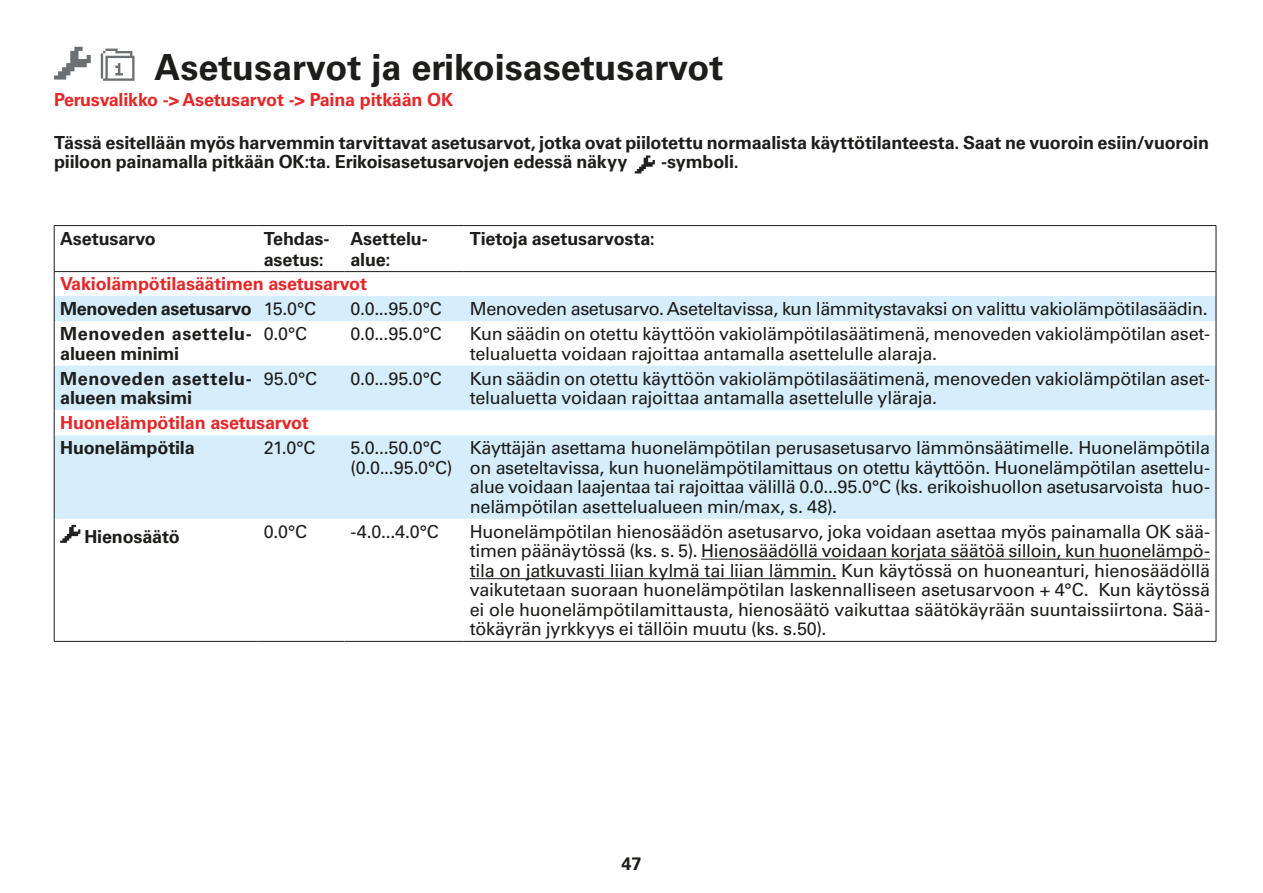
<style>
.page{position:relative;width:1263px;height:893px;background:#fff}
.page>*{position:absolute;margin:0;border:0;box-sizing:border-box;transform-origin:0 0}
.Otsake{font:700 36px "Univers LT Std";color:#1d1d1b}
.Leipäteksti_12_pt{font:18px/19.5px "Univers LT Std";letter-spacing:-.02em;color:#1d1d1b}
.Leipäteksti_12_pt-2{font:700 18px/19.5px "Univers LT Std";letter-spacing:-.01em;color:#1d1d1b}
.Otsake-2{font:700 18px "Univers LT Std";letter-spacing:-.01em;color:#e52729}
.Leipäteksti_12_pt-3{font:700 18px/19.5px "Univers LT Std";letter-spacing:.015em;color:#1d1d1b}
.Leipäteksti_12_pt-4{font:700 18px/19.5px "Univers LT Std";letter-spacing:.025em;color:#1d1d1b}
</style>
<div class="page">
<svg style="left:54px;top:47px;width:37px;height:33px"></svg>
<svg style="left:635px;top:155px;width:20px;height:18px"></svg>
<svg style="left:101px;top:49px;width:34px;height:32px"></svg>
<svg style="left:55px;top:296px;width:1161px;height:223px;fill:#d6eefb"></svg>
<svg style="left:54px;top:272px;width:1px;height:49px"></svg>
<svg style="left:1216px;top:272px;width:1px;height:49px"></svg>
<hr style="left:54px;top:321px;width:1px;height:45px;background:#1d1d1b">
<hr style="left:1216px;top:321px;width:1px;height:45px;background:#1d1d1b">
<hr style="left:54px;top:366px;width:1px;height:44px;background:#1d1d1b">
<hr style="left:1216px;top:366px;width:1px;height:44px;background:#1d1d1b">
<svg style="left:54px;top:410px;width:1px;height:25px"></svg>
<svg style="left:1216px;top:410px;width:1px;height:25px"></svg>
<hr style="left:54px;top:435px;width:1px;height:84px;background:#1d1d1b">
<hr style="left:1216px;top:435px;width:1px;height:84px;background:#1d1d1b">
<hr style="left:54px;top:519px;width:1px;height:122px;background:#1d1d1b">
<hr style="left:1216px;top:519px;width:1px;height:122px;background:#1d1d1b">
<hr style="left:54px;top:641px;width:204px;height:1px;background:#1d1d1b">
<hr style="left:258px;top:641px;width:86px;height:1px;background:#1d1d1b">
<hr style="left:344px;top:641px;width:120px;height:1px;background:#1d1d1b">
<hr style="left:464px;top:641px;width:752px;height:1px;background:#1d1d1b">
<hr style="left:54px;top:225px;width:204px;height:1px;background:#1d1d1b">
<hr style="left:54px;top:226px;width:1px;height:45px;background:#1d1d1b">
<hr style="left:258px;top:225px;width:86px;height:1px;background:#1d1d1b">
<hr style="left:344px;top:225px;width:120px;height:1px;background:#1d1d1b">
<hr style="left:464px;top:225px;width:752px;height:1px;background:#1d1d1b">
<hr style="left:1216px;top:226px;width:1px;height:45px;background:#1d1d1b">
<hr style="left:54px;top:271px;width:204px;height:1px;background:#1d1d1b">
<hr style="left:258px;top:271px;width:86px;height:1px;background:#1d1d1b">
<hr style="left:344px;top:271px;width:120px;height:1px;background:#1d1d1b">
<hr style="left:464px;top:271px;width:752px;height:1px;background:#1d1d1b">
<svg style="left:60px;top:525px;width:20px;height:18px"></svg>
<hr style="left:701px;top:559px;width:509px;height:1px;background:#1d1d1b">
<hr style="left:470px;top:578px;width:366px;height:1px;background:#1d1d1b">
<p class="Otsake" style="left:155px;top:46px;width:570px">Asetusarvot ja erikoisasetusarvot</p>
<p class="Otsake-2" style="left:54px;top:89px;width:401px">Perusvalikko -&gt; Asetusarvot -&gt; Paina pitkään OK</p>
<p class="Leipäteksti_12_pt-2" style="left:54px;top:133px;width:1156px">Tässä esitellään myös harvemmin tarvittavat asetusarvot, jotka ovat piilotettu normaalista käyttötilanteesta. Saat ne vuoroin esiin/vuoroin piiloon painamalla pitkään OK:ta. Erikoisasetusarvojen edessä näkyy</p>
<p class="Leipäteksti_12_pt-2" style="left:661px;top:152px;width:79px">-symboli.</p>
<p class="Leipäteksti_12_pt-2" style="left:60px;top:229px;width:97px">Asetusarvo</p>
<p class="Leipäteksti_12_pt-2" style="left:264px;top:229px;width:67px">Tehdas-</p>
<p class="Leipäteksti_12_pt-2" style="left:264px;top:250px;width:62px">asetus:</p>
<p class="Leipäteksti_12_pt-2" style="left:350px;top:229px;width:79px">Asettelu-</p>
<p class="Leipäteksti_12_pt-2" style="left:350px;top:250px;width:42px">alue:</p>
<p class="Leipäteksti_12_pt-2" style="left:470px;top:229px;width:187px">Tietoja asetusarvosta:</p>
<p class="Otsake-2" style="left:60px;top:273px;width:308px">Vakiolämpötilasäätimen asetusarvot</p>
<p class="Leipäteksti_12_pt-2" style="left:60px;top:299px;width:193px">Menoveden asetusarvo</p>
<p class="Leipäteksti_12_pt" style="left:264px;top:299px;width:54px">15.0°C</p>
<p class="Leipäteksti_12_pt" style="left:350px;top:299px;width:93px">0.0...95.0°C</p>
<p class="Leipäteksti_12_pt" style="left:470px;top:299px;width:739px">Menoveden asetusarvo. Aseteltavissa, kun lämmitystavaksi on valittu vakiolämpötilasäädin.</p>
<p class="Leipäteksti_12_pt-4" style="left:60px;top:324px;width:193px">Menoveden asettelu&shy;alueen minimi</p>
<p class="Leipäteksti_12_pt" style="left:264px;top:324px;width:45px">0.0°C</p>
<p class="Leipäteksti_12_pt" style="left:350px;top:324px;width:93px">0.0...95.0°C</p>
<p class="Leipäteksti_12_pt" style="left:470px;top:324px;width:742px">Kun säädin on otettu käyttöön vakiolämpötilasäätimenä, menoveden vakiolämpötilan aset&shy;telualuetta voidaan rajoittaa antamalla asettelulle alaraja.</p>
<p class="Leipäteksti_12_pt-3" style="left:60px;top:369px;width:193px">Menoveden asettelu&shy;alueen maksimi</p>
<p class="Leipäteksti_12_pt" style="left:264px;top:369px;width:55px">95.0°C</p>
<p class="Leipäteksti_12_pt" style="left:350px;top:369px;width:93px">0.0...95.0°C</p>
<p class="Leipäteksti_12_pt" style="left:470px;top:369px;width:742px">Kun säädin on otettu käyttöön vakiolämpötilasäätimenä, menoveden vakiolämpötilan aset&shy;telualuetta voidaan rajoittaa antamalla asettelulle yläraja.</p>
<p class="Otsake-2" style="left:60px;top:412px;width:250px">Huonelämpötilan asetusarvot</p>
<p class="Leipäteksti_12_pt-2" style="left:60px;top:438px;width:136px">Huonelämpötila</p>
<p class="Leipäteksti_12_pt" style="left:264px;top:438px;width:53px">21.0°C</p>
<p class="Leipäteksti_12_pt" style="left:350px;top:438px;width:93px">5.0...50.0°C</p>
<p class="Leipäteksti_12_pt" style="left:350px;top:458px;width:104px">(0.0...95.0°C)</p>
<p class="Leipäteksti_12_pt" style="left:470px;top:438px;width:742px;text-align:justify">Käyttäjän asettama huonelämpötilan perusasetusarvo lämmönsäätimelle. Huonelämpötila on aseteltavissa, kun huonelämpötilamittaus on otettu käyttöön. Huonelämpötilan asettelu&shy;alue voidaan laajentaa tai rajoittaa välillä 0.0...95.0°C (ks. erikoishuollon asetusarvoista huo&shy;nelämpötilan asettelualueen min/max, s. 48).</p>
<p class="Leipäteksti_12_pt-2" style="left:84px;top:527px;width:97px">Hienosäätö</p>
<p class="Leipäteksti_12_pt" style="left:264px;top:522px;width:45px">0.0°C</p>
<p class="Leipäteksti_12_pt" style="left:350px;top:522px;width:90px">-4.0...4.0°C</p>
<p class="Leipäteksti_12_pt" style="left:470px;top:522px;width:742px;text-align:justify">Huonelämpötilan hienosäädön asetusarvo, joka voidaan asettaa myös painamalla OK sää&shy;timen päänäytössä (ks. s. 5). Hienosäädöllä voidaan korjata säätöä silloin, kun huonelämpö&shy;tila on jatkuvasti liian kylmä tai liian lämmin. Kun käytössä on huoneanturi, hienosäädöllä vaikutetaan suoraan huonelämpötilan laskennalliseen asetusarvoon + 4°C. Kun käytössä ei ole huonelämpötilamittausta, hienosäätö vaikuttaa säätökäyrään suuntaissiirtona. Sää&shy;tökäyrän jyrkkyys ei tällöin muutu (ks. s.50).</p>
<p class="Leipäteksti_12_pt-2" style="left:621px;top:854px;width:22px">47</p>
</div>
